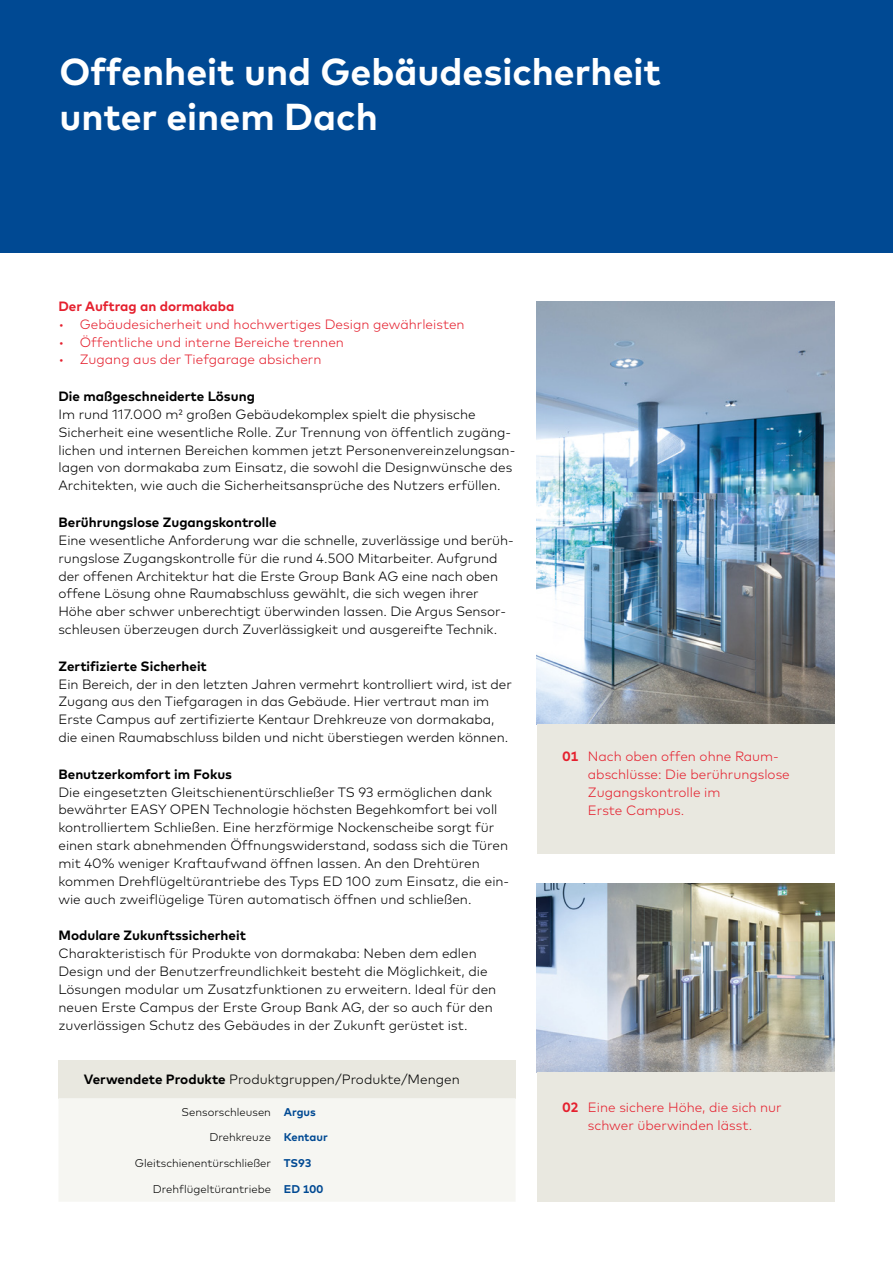
<style>
.page{position:relative;width:893px;height:1263px;background:#fff}
.page>*{position:absolute;margin:0;border:0;box-sizing:border-box;transform-origin:0 0}
.t1{font:700 37.5px/45px "Mark Pro";color:#fff}
.t2{font:300 13.5px/18px "Mark Pro";color:#000}
.t3{font:300 13.5px/18px "Mark Pro";color:#e5202e}
.t4{font:700 13.5px "Mark Pro";color:#000}
.t5{font:700 13.5px "Mark Pro";color:#e5202e}
.t6{font:300 11.25px "Mark Pro";color:#000}
.s1{font-weight:700}
.s2{font-weight:700;color:#004993}
</style>
<div class="page">
<img style="left:537px;top:301px;width:297px;height:423px">
<div style="left:0;top:0;width:893px;height:253px;background:#004993"></div>
<div style="left:537px;top:724px;width:297px;height:130px;background:#e9e8e0"></div>
<img style="left:537px;top:883px;width:297px;height:189px">
<div style="left:537px;top:1072px;width:297px;height:129px;background:#e9e8e0"></div>
<div style="left:58px;top:1060px;width:458px;height:38px;background:#e9e8e0"></div>
<div style="left:58px;top:1098px;width:458px;height:103px;background:#f6f6f2"></div>
<h1 class="t1" style="left:59px;top:47px;width:603px">Offenheit und Gebäudesicherheit unter einem Dach</h1>
<p class="t5" style="left:58px;top:295px;width:177px">Der Auftrag an dormakaba</p>
<p class="t3" style="left:58px;top:314px;width:408px">• Gebäudesicherheit und hochwertiges Design gewährleisten</p>
<p class="t3" style="left:58px;top:332px;width:287px">• Öffentliche und interne Bereiche trennen</p>
<p class="t3" style="left:58px;top:350px;width:264px">• Zugang aus der Tiefgarage absichern</p>
<p class="t4" style="left:58px;top:385px;width:198px">Die maßgeschneiderte Lösung</p>
<p class="t2" style="left:58px;top:404px;width:458px">Im rund 117.000 m² großen Gebäudekomplex spielt die physische Sicherheit eine wesentliche Rolle. Zur Trennung von öffentlich zugäng&shy;lichen und internen Bereichen kommen jetzt Personenvereinzelungsan&shy;lagen von dormakaba zum Einsatz, die sowohl die Designwünsche des Architekten, wie auch die Sicherheitsansprüche des Nutzers erfüllen.</p>
<p class="t4" style="left:58px;top:511px;width:220px">Berührungslose Zugangskontrolle</p>
<p class="t2" style="left:58px;top:530px;width:457px">Eine wesentliche Anforderung war die schnelle, zuverlässige und berüh&shy;rungslose Zugangskontrolle für die rund 4.500 Mitarbeiter. Aufgrund der offenen Architektur hat die Erste Group Bank AG eine nach oben offene Lösung ohne Raumabschluss gewählt, die sich wegen ihrer Höhe aber schwer unberechtigt überwinden lassen. Die Argus Sensor&shy;schleusen überzeugen durch Zuverlässigkeit und ausgereifte Technik.</p>
<p class="t4" style="left:58px;top:655px;width:150px">Zertifizierte Sicherheit</p>
<p class="t2" style="left:58px;top:674px;width:455px">Ein Bereich, der in den letzten Jahren vermehrt kontrolliert wird, ist der Zugang aus den Tiefgaragen in das Gebäude. Hier vertraut man im Erste Campus auf zertifizierte Kentaur Drehkreuze von dormakaba, die einen Raumabschluss bilden und nicht überstiegen werden können.</p>
<p class="t4" style="left:58px;top:763px;width:175px">Benutzerkomfort im Fokus</p>
<p class="t2" style="left:58px;top:782px;width:451px">Die eingesetzten Gleitschienentürschließer TS 93 ermöglichen dank bewährter EASY OPEN Technologie höchsten Begehkomfort bei voll kontrolliertem Schließen. Eine herzförmige Nockenscheibe sorgt für einen stark abnehmenden Öffnungswiderstand, sodass sich die Türen mit 40% weniger Kraftaufwand öffnen lassen. An den Drehtüren kommen Drehflügeltürantriebe des Typs ED 100 zum Einsatz, die ein&shy;wie auch zweiflügelige Türen automatisch öffnen und schließen.</p>
<p class="t4" style="left:58px;top:925px;width:189px">Modulare Zukunftssicherheit</p>
<p class="t2" style="left:58px;top:944px;width:439px">Charakteristisch für Produkte von dormakaba: Neben dem edlen Design und der Benutzerfreundlichkeit besteht die Möglichkeit, die Lösungen modular um Zusatzfunktionen zu erweitern. Ideal für den neuen Erste Campus der Erste Group Bank AG, der so auch für den zuverlässigen Schutz des Gebäudes in der Zukunft gerüstet ist.</p>
<p class="t2" style="left:84px;top:1069px;width:377px"><span class="s1">Verwendete Produkte</span> Produktgruppen/Produkte/Mengen</p>
<p class="t6" style="left:182px;top:1103px;width:136px">Sensorschleusen <span class="s2">Argus</span></p>
<p class="t6" style="left:209px;top:1129px;width:120px">Drehkreuze <span class="s2">Kentaur</span></p>
<p class="t6" style="left:135px;top:1155px;width:178px">Gleitschienentürschließer <span class="s2">TS93</span></p>
<p class="t6" style="left:153px;top:1181px;width:172px">Drehflügeltürantriebe <span class="s2">ED 100</span></p>
<p class="t3" style="left:588px;top:746px;width:203px;text-indent:-26px"><span class="s1">01</span> Nach oben offen ohne Raum&shy;abschlüsse: Die berührungslose<br>Zugangskontrolle im<br>Erste Campus.</p>
<p class="t3" style="left:562px;top:1097px;width:221px;text-align:center"><span class="s1">02</span> Eine sichere Höhe, die sich nur schwer überwinden lässt.</p>
</div>
